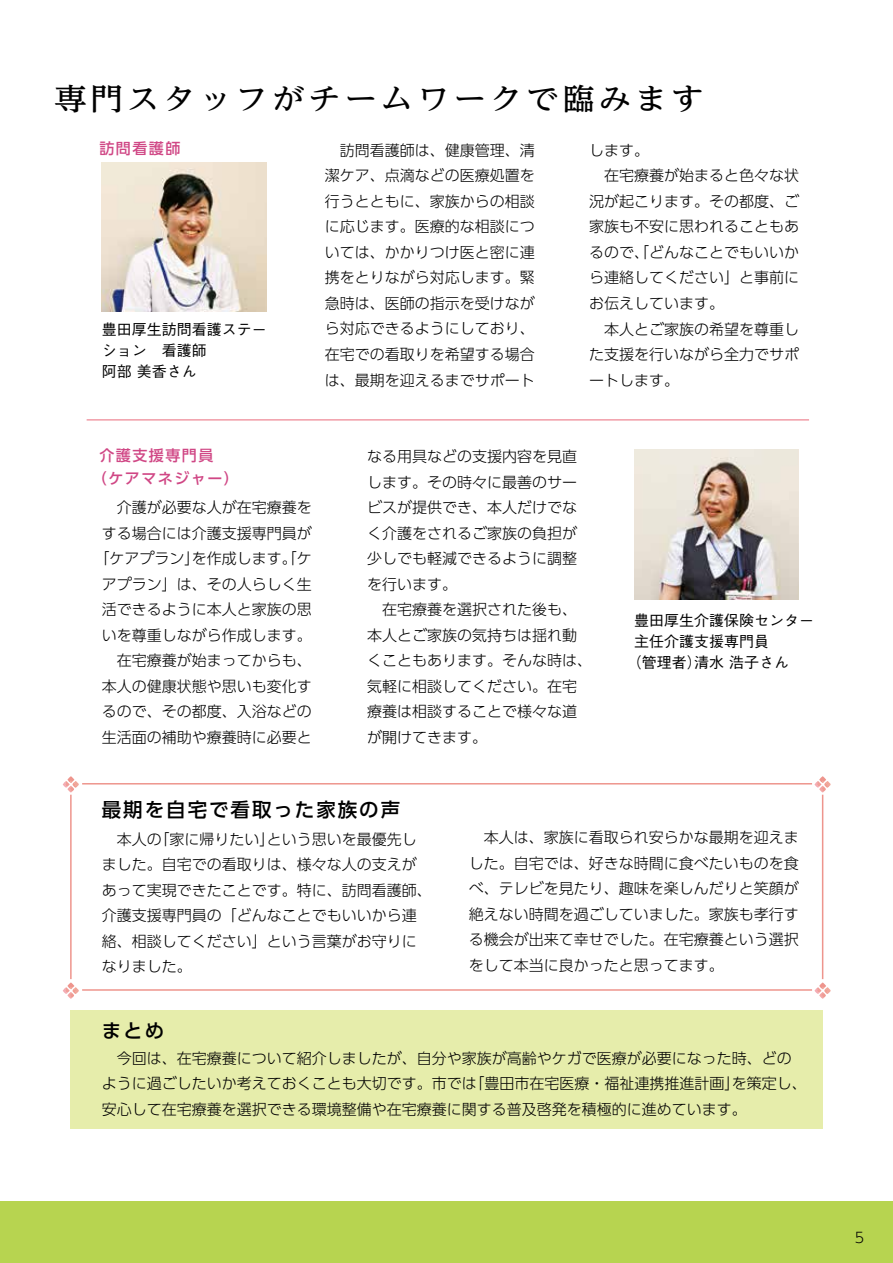
<style>
.page{position:relative;width:893px;height:1263px;background:#fff}
.page>*{position:absolute;margin:0;border:0;box-sizing:border-box;transform-origin:0 0}
.t1{font:500 30px "UD Reimin Pro";letter-spacing:.1em;color:#000;scale:1.1 1}
.t2{font:500 19.5px "UD Shin Go Pro";letter-spacing:.1em;color:#000}
.t3{font:300 15px/25.5px "UD Shin Go Pro";color:#000}
.t4{font:500 15px/21px "Gothic BBB Pro";color:#000}
.t5{font:500 15px/23.4px "UD Shin Go Pro";letter-spacing:.1em;color:#d04785}
.t6{font:300 14.4px "UD Shin Go Pro";color:#000}
</style>
<div class="page">
<div style="left:70px;top:1010px;width:753px;height:118px;background:#e6edab"></div>
<img style="left:102px;top:162px;width:164px;height:150px">
<hr style="left:87px;top:419px;width:722px;height:2px;background:#f19ca7">
<img style="left:634px;top:449px;width:164px;height:150px">
<svg style="left:63px;top:982px;width:16px;height:17px"></svg>
<svg style="left:63px;top:776px;width:16px;height:17px"></svg>
<hr style="left:70px;top:795px;width:2px;height:184px;background:#ee958d">
<svg style="left:814px;top:982px;width:17px;height:17px"></svg>
<svg style="left:814px;top:776px;width:17px;height:17px"></svg>
<hr style="left:822px;top:795px;width:1px;height:184px;background:#ee958d">
<hr style="left:82px;top:783px;width:730px;height:1px;background:#ee958d">
<hr style="left:82px;top:989px;width:730px;height:2px;background:#ee958d">
<div style="left:0;top:1201px;width:893px;height:62px;background:#b7d450"></div>
<h1 class="t1" style="left:54px;top:74px;width:593px">専門スタッフがチームワークで臨みます</h1>
<p class="t5" style="left:99px;top:137px;width:82px">訪問看護師</p>
<p class="t4" style="left:102px;top:317px;width:166px">豊田厚生訪問看護ステーション　看護師<br>阿部美香さん</p>
<p class="t3" style="left:325px;top:137px;width:211px;text-align:justify">　訪問看護師は、健康管理、清潔ケア、点滴などの医療処置を行うとともに、家族からの相談に応じます。医療的な相談については、かかりつけ医と密に連携をとりながら対応します。緊急時は、医師の指示を受けながら対応できるようにしており、在宅での看取りを希望する場合は、最期を迎えるまでサポート</p>
<p class="t3" style="left:589px;top:137px;width:211px">します。<br>　在宅療養が始まると色々な状況が起こります。その都度、ご家族も不安に思われることもあるので、「どんなことでもいいから連絡してください」と事前にお伝えしています。<br>　本人とご家族の希望を尊重した支援を行いながら全力でサポートします。</p>
<p class="t5" style="left:92px;top:443px;width:148px;text-indent:8px">介護支援専門員<br>（ケアマネジャー）</p>
<p class="t3" style="left:94px;top:494px;width:219px;text-align:center">　介護が必要な人が在宅療養をする場合には介護支援専門員が「ケアプラン」を作成します。「ケアプラン」は、その人らしく生活できるように本人と家族の思いを尊重しながら作成します。　在宅療養が始まってからも、本人の健康状態や思いも変化するので、その都度、入浴などの生活面の補助や療養時に必要と</p>
<p class="t3" style="left:367px;top:443px;width:227px">なる用具などの支援内容を見直します。その時々に最善のサービスが提供でき、本人だけでなく介護をされるご家族の負担が少しでも軽減できるように調整を行います。<br>　在宅療養を選択された後も、本人とご家族の気持ちは揺れ動くこともあります。そんな時は、気軽に相談してください。在宅療養は相談することで様々な道が開けてきます。</p>
<p class="t4" style="left:634px;top:608px;width:182px">豊田厚生介護保険センター</p>
<p class="t4" style="left:634px;top:629px;width:152px">主任介護支援専門員　</p>
<p class="t4" style="left:627px;top:650px;width:164px">（管理者）清水浩子さん</p>
<h2 class="t2" style="left:102px;top:793px;width:300px">最期を自宅で看取った家族の声</h2>
<p class="t3" style="left:102px;top:826px;width:331px">　本人の「家に帰りたい」という思いを最優先しました。自宅での看取りは、様々な人の支えがあって実現できたことです。特に、訪問看護師、介護支援専門員の「どんなことでもいいから連絡、相談してください」という言葉がお守りになりました。</p>
<p class="t3" style="left:469px;top:824px;width:331px;text-align:justify">　本人は、家族に看取られ安らかな最期を迎えました。自宅では、好きな時間に食べたいものを食べ、テレビを見たり、趣味を楽しんだりと笑顔が絶えない時間を過ごしていました。家族も孝行する機会が出来て幸せでした。在宅療養という選択をして本当に良かったと思ってます。</p>
<h2 class="t2" style="left:102px;top:1015px;width:64px">まとめ</h2>
<p class="t3" style="left:102px;top:1044px;width:706px">　今回は、在宅療養について紹介しましたが、自分や家族が高齢やケガで医療が必要になった時、どのように過ごしたいか考えておくことも大切です。市では「豊田市在宅医療・福祉連携推進計画」を策定し、安心して在宅療養を選択できる環境整備や在宅療養に関する普及啓発を積極的に進めています。</p>
<p class="t6" style="left:855px;top:1226px;width:11px">5</p>
</div>
